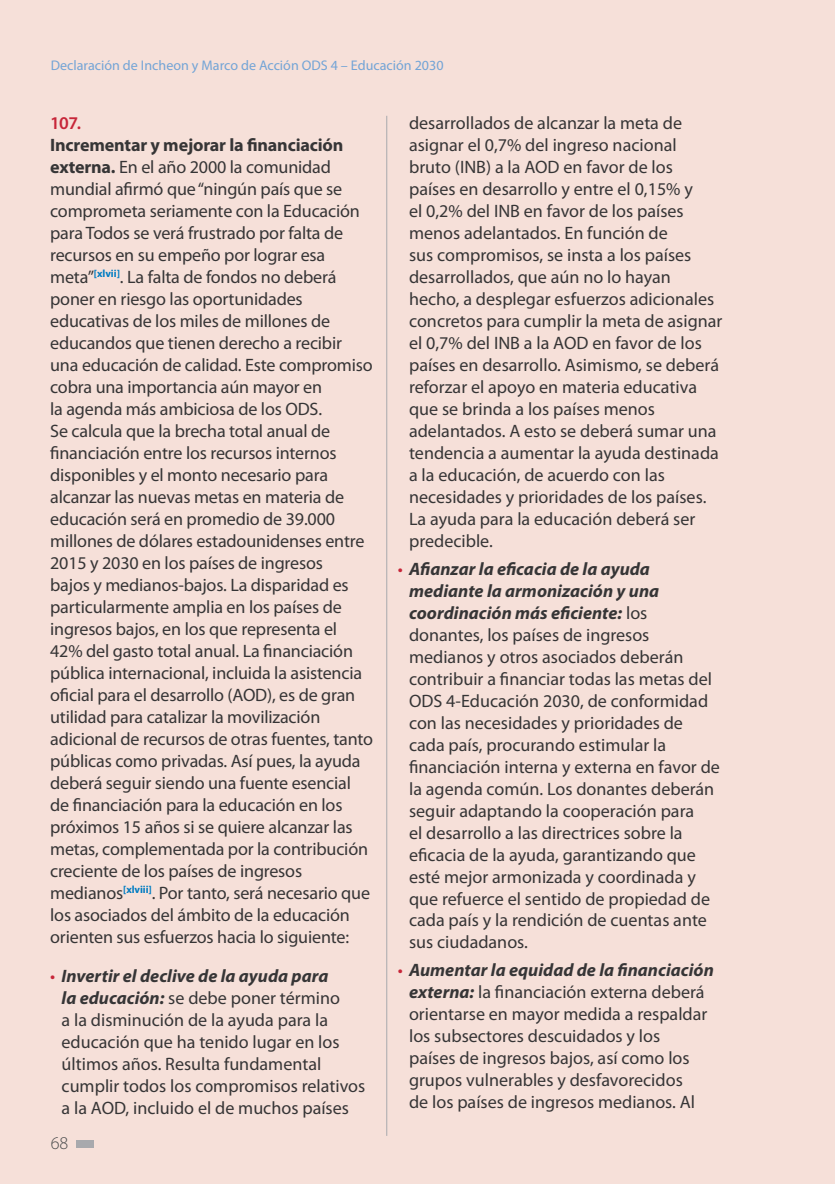
<style>
.page{position:relative;width:835px;height:1184px;background:#f6e0d9}
.page>*{position:absolute;margin:0;border:0;box-sizing:border-box;transform-origin:0 0}
.t1{font:18.03px/22.1px "Myriad Pro";letter-spacing:-.005em;color:#363536}
.t2{font:600 18.03px "Myriad Pro";color:#c72639}
.t3{font:300 18.03px "Myriad Pro";color:#4b4c4d}
.t4{font:14px "Myriad Pro";color:#73a4d6}
.s1{font-weight:700}
.s2{color:#c72639}
.s3{font-weight:700;font-style:italic}
</style>
<div class="page">
<div style="left:76px;top:1140px;width:17px;height:7px;background:#a8a9ad"></div>
<hr style="left:386px;top:116px;width:1px;height:1019px;background:#a8a9ad">
<p class="t4" style="left:51px;top:56px;width:394px">Declaración de Incheon y Marco de Acción ODS 4 – Educación 2030</p>
<p class="t2" style="left:50px;top:112px;width:32px">107.</p>
<p class="t1" style="left:50px;top:134px;width:324px"><span class="s1">Incrementar y mejorar la financiación externa.</span> En el año 2000 la comunidad mundial afirmó que “ningún país que se comprometa seriamente con la Educación para Todos se verá frustrado por falta de recursos en su empeño por lograr esa meta”<sup>[xlvii]</sup>. La falta de fondos no deberá poner en riesgo las oportunidades educativas de los miles de millones de educandos que tienen derecho a recibir una educación de calidad. Este compromiso cobra una importancia aún mayor en<br>la agenda más ambiciosa de los ODS.<br>Se calcula que la brecha total anual de financiación entre los recursos internos disponibles y el monto necesario para alcanzar las nuevas metas en materia de educación será en promedio de 39.000 millones de dólares estadounidenses entre 2015 y 2030 en los países de ingresos<br>bajos y medianos-bajos. La disparidad es particularmente amplia en los países de ingresos bajos, en los que representa el 42% del gasto total anual. La financiación pública internacional, incluida la asistencia oficial para el desarrollo (AOD), es de gran utilidad para catalizar la movilización adicional de recursos de otras fuentes, tanto públicas como privadas. Así pues, la ayuda deberá seguir siendo una fuente esencial de financiación para la educación en los próximos 15 años si se quiere alcanzar las metas, complementada por la contribución creciente de los países de ingresos medianos<sup>[xlviii]</sup>. Por tanto, será necesario que los asociados del ámbito de la educación orienten sus esfuerzos hacia lo siguiente:</p>
<p class="t1" style="left:62px;top:964px;width:305px;text-indent:-11px"><span class="s2">•</span> <span class="s3">Invertir el declive de la ayuda para<br>la educación:</span> se debe poner término<br>a la disminución de la ayuda para la educación que ha tenido lugar en los últimos años. Resulta fundamental cumplir todos los compromisos relativos a la AOD, incluido el de muchos países</p>
<p class="t3" style="left:51px;top:1132px;width:19px">68</p>
<p class="t1" style="left:409px;top:112px;width:315px">desarrollados de alcanzar la meta de asignar el 0,7% del ingreso nacional bruto (INB) a la AOD en favor de los países en desarrollo y entre el 0,15% y<br>el 0,2% del INB en favor de los países menos adelantados. En función de<br>sus compromisos, se insta a los países desarrollados, que aún no lo hayan hecho, a desplegar esfuerzos adicionales concretos para cumplir la meta de asignar el 0,7% del INB a la AOD en favor de los países en desarrollo. Asimismo, se deberá reforzar el apoyo en materia educativa que se brinda a los países menos adelantados. A esto se deberá sumar una tendencia a aumentar la ayuda destinada a la educación, de acuerdo con las necesidades y prioridades de los países.<br>La ayuda para la educación deberá ser predecible.</p>
<p class="t1" style="left:409px;top:557px;width:312px;text-indent:-11px"><span class="s2">•</span> <span class="s3">Afianzar la eficacia de la ayuda mediante la armonización y una coordinación más eficiente:</span> los donantes, los países de ingresos medianos y otros asociados deberán contribuir a financiar todas las metas del ODS 4-Educación 2030, de conformidad con las necesidades y prioridades de cada país, procurando estimular la financiación interna y externa en favor de la agenda común. Los donantes deberán seguir adaptando la cooperación para<br>el desarrollo a las directrices sobre la eficacia de la ayuda, garantizando que esté mejor armonizada y coordinada y que refuerce el sentido de propiedad de cada país y la rendición de cuentas ante sus ciudadanos.</p>
<p class="t1" style="left:409px;top:958px;width:306px;text-indent:-11px"><span class="s2">•</span> <span class="s3">Aumentar la equidad de la financiación externa:</span> la financiación externa deberá orientarse en mayor medida a respaldar los subsectores descuidados y los<br>países de ingresos bajos, así como los grupos vulnerables y desfavorecidos<br>de los países de ingresos medianos. Al</p>
</div>
